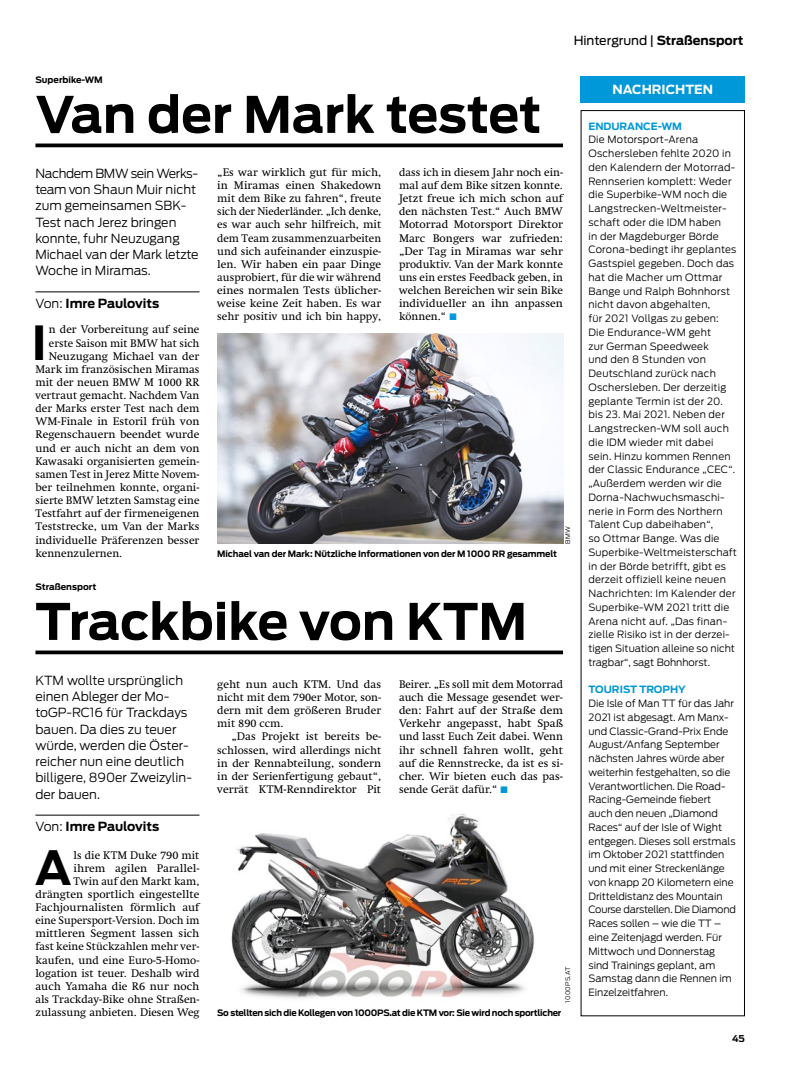
<style>
.page{position:relative;width:798px;height:1081px;background:#fff}
.page>*{position:absolute;margin:0;border:0;box-sizing:border-box;transform-origin:0 0}
.t1{font:700 50px "Antenna";color:#000}
.t2{font:700 46.62px "Antenna";color:#000}
.t3{font:300 12.5px/16.2px "Antenna";color:#000}
.t4{font:700 12.5px "Antenna";color:#000}
.t5{font:12.5px "Antenna";letter-spacing:-.01em;color:#000}
.t6{font:700 12.5px "Antenna";color:#fff}
.t7{font:11.25px/13.1px "Swift LT Std";color:#000;text-align:justify}
.t8{font:300 10px/13.8px "Antenna";letter-spacing:.01em;color:#000}
.t9{font:700 10px "Antenna";color:#0098d8}
.t10{font:700 9.38px "Antenna";color:#000}
.t11{font:700 8.75px "Antenna";letter-spacing:-.02em;color:#000}
.t12{font:700 8.75px "Antenna";color:#000}
.t13{font:300 6.25px "Antenna";letter-spacing:.05em;color:#000}
.s1{font-weight:700}
.s2{font-weight:300}
.s3{color:#0098d8}
</style>
<div class="page">
<div style="left:580px;top:76px;width:164px;height:26px;background:#0098d8"></div>
<hr style="left:35px;top:291px;width:164px;height:1px;background:#000">
<hr style="left:35px;top:815px;width:164px;height:1px;background:#000">
<img style="left:217px;top:333px;width:345px;height:210px">
<img style="left:231px;top:814px;width:304px;height:185px">
<svg style="left:35px;top:143px;width:528px;height:4px;background:#212121"></svg>
<svg style="left:35px;top:650px;width:528px;height:4px;background:#222"></svg>
<p class="t5" style="left:573px;top:33px;width:171px">Hintergrund | <span class="s1">Straßensport</span></p>
<p class="t12" style="left:35px;top:74px;width:69px">Superbike-WM</p>
<h1 class="t1" style="left:35px;top:85px;width:507px">Van der Mark testet</h1>
<p class="t3" style="left:35px;top:165px;width:165px">Nachdem BMW sein Werks&shy;team von Shaun Muir nicht zum gemeinsamen SBK-<br>Test nach Jerez bringen konnte, fuhr Neuzugang<br>Michael van der Mark letzte<br>Woche in Miramas.</p>
<p class="t4" style="left:35px;top:296px;width:125px"><span class="s2">Von:</span> Imre Paulovits</p>
<h2 class="t2" style="left:31px;top:315px;width:17px">I</h2>
<p class="t7" style="left:49px;top:323px;width:152px">n der Vorbereitung auf seine</p>
<p class="t7" style="left:49px;top:336px;width:152px">erste Saison mit BMW hat sich</p>
<p class="t7" style="left:49px;top:349px;width:152px">Neuzugang Michael van der</p>
<p class="t7" style="left:35px;top:363px;width:165px">Mark im französischen Miramas</p>
<p class="t7" style="left:35px;top:376px;width:165px">mit der neuen BMW M 1000 RR</p>
<p class="t7" style="left:35px;top:389px;width:165px">vertraut gemacht. Nachdem Van</p>
<p class="t7" style="left:35px;top:402px;width:165px">der Marks erster Test nach dem</p>
<p class="t7" style="left:35px;top:415px;width:165px">WM-Finale in Estoril früh von</p>
<p class="t7" style="left:35px;top:428px;width:165px">Regenschauern beendet wurde</p>
<p class="t7" style="left:35px;top:441px;width:165px">und er auch nicht an dem von</p>
<p class="t7" style="left:35px;top:454px;width:165px">Kawasaki organisierten gemein-</p>
<p class="t7" style="left:35px;top:468px;width:165px">samen Test in Jerez Mitte Novem-</p>
<p class="t7" style="left:35px;top:481px;width:165px">ber teilnehmen konnte, organi-</p>
<p class="t7" style="left:35px;top:494px;width:165px">sierte BMW letzten Samstag eine</p>
<p class="t7" style="left:35px;top:507px;width:165px">Testfahrt auf der firmeneigenen</p>
<p class="t7" style="left:35px;top:520px;width:165px">Teststrecke, um Van der Marks</p>
<p class="t7" style="left:35px;top:533px;width:165px">individuelle Präferenzen besser</p>
<p class="t7" style="left:35px;top:546px;width:88px">kennenzulernen.</p>
<p class="t7" style="left:217px;top:166px;width:165px">„Es war wirklich gut für mich, in Miramas einen Shakedown mit dem Bike zu fahren“, freute sich der Niederländer. „Ich denke, es war auch sehr hilfreich, mit dem Team zusammenzuarbeiten und sich aufeinander einzuspie&shy;len. Wir haben ein paar Dinge ausprobiert, für die wir während eines normalen Tests üblicher&shy;weise keine Zeit haben. Es war sehr positiv und ich bin happy,</p>
<p class="t7" style="left:399px;top:166px;width:165px">dass ich in diesem Jahr noch ein&shy;mal auf dem Bike sitzen konnte.<br>Jetzt freue ich mich schon auf den nächsten Test.“ Auch BMW Motorrad Motorsport Direktor Marc Bongers war zufrieden: „Der Tag in Miramas war sehr produktiv. Van der Mark konnte uns ein erstes Feedback geben, in welchen Bereichen wir sein Bike individueller an ihn anpassen können.“ <span class="s3">■</span></p>
<p class="t13" style="left:564px;top:543px;width:19px;rotate:-90deg">BMW</p>
<p class="t11" style="left:217px;top:548px;width:341px">Michael van der Mark: Nützliche Informationen von der M 1000 RR gesammelt</p>
<p class="t12" style="left:35px;top:581px;width:62px">Straßensport</p>
<h1 class="t1" style="left:35px;top:592px;width:493px">Trackbike von KTM</h1>
<p class="t3" style="left:35px;top:672px;width:158px">KTM wollte ursprünglich einen Ableger der Mo&shy;toGP-RC16 für Trackdays bauen. Da dies zu teuer würde, werden die Öster&shy;reicher nun eine deutlich billigere, 890er Zweizylin&shy;der bauen.</p>
<p class="t4" style="left:35px;top:819px;width:125px"><span class="s2">Von:</span> Imre Paulovits</p>
<h2 class="t2" style="left:35px;top:840px;width:38px">A</h2>
<p class="t7" style="left:35px;top:848px;width:165px;text-align:right">ls die KTM Duke 790 mit<br>ihrem agilen Parallel-<br>Twin auf den Markt kam, drängten sportlich eingestellte<br>Fachjournalisten förmlich auf eine Supersport-Version. Doch im mittleren Segment lassen sich fast keine Stückzahlen mehr ver&shy;kaufen, und eine Euro-5-Homo&shy;logation ist teuer. Deshalb wird auch Yamaha die R6 nur noch als Trackday-Bike ohne Straßen&shy;zulassung anbieten. Diesen Weg</p>
<p class="t7" style="left:217px;top:678px;width:165px">geht nun auch KTM. Und das nicht mit dem 790er Motor, son&shy;dern mit dem größeren Bruder mit 890 ccm.</p>
<p class="t7" style="left:217px;top:730px;width:165px;text-indent:14px">„Das Projekt ist bereits be&shy;schlossen, wird allerdings nicht in der Rennabteilung, sondern in der Serienfertigung gebaut“, verrät KTM-Renndirektor Pit</p>
<p class="t7" style="left:399px;top:678px;width:165px">Beirer. „Es soll mit dem Motorrad auch die Message gesendet wer&shy;den: Fahrt auf der Straße dem Verkehr angepasst, habt Spaß und lasst Euch Zeit dabei. Wenn ihr schnell fahren wollt, geht auf die Rennstrecke, da ist es si&shy;cher. Wir bieten euch das pas&shy;sende Gerät dafür.“ <span class="s3">■</span></p>
<p class="t13" style="left:564px;top:1003px;width:38px;rotate:-90deg">1000PS.AT</p>
<p class="t11" style="left:217px;top:1007px;width:345px">So stellten sich die Kollegen von 1000PS.at die KTM vor: Sie wird noch sportlicher</p>
<p class="t6" style="left:612px;top:82px;width:102px">NACHRICHTEN</p>
<p class="t9" style="left:588px;top:120px;width:95px">ENDURANCE-WM</p>
<p class="t8" style="left:588px;top:133px;width:150px">Die Motorsport-Arena<br>Oschersleben fehlte 2020 in den Kalendern der Motorrad-<br>Rennserien komplett: Weder die Superbike-WM noch die<br>Langstrecken-Weltmeister&shy;schaft oder die IDM haben<br>in der Magdeburger Börde<br>Corona-bedingt ihr geplantes<br>Gastspiel gegeben. Doch das hat die Macher um Ottmar<br>Bange und Ralph Bohnhorst nicht davon abgehalten,<br>für 2021 Vollgas zu geben:<br>Die Endurance-WM geht<br>zur German Speedweek<br>und den 8 Stunden von<br>Deutschland zurück nach<br>Oschersleben. Der derzeitig geplante Termin ist der 20. bis 23. Mai 2021. Neben der<br>Langstrecken-WM soll auch die IDM wieder mit dabei sein. Hinzu kommen Rennen der Classic Endurance „CEC“. „Außerdem werden wir die<br>Dorna-Nachwuchsmaschi&shy;nerie in Form des Northern<br>Talent Cup dabeihaben“,<br>so Ottmar Bange. Was die<br>Superbike-Weltmeisterschaft in der Börde betrifft, gibt es derzeit offiziell keine neuen<br>Nachrichten: Im Kalender der<br>Superbike-WM 2021 tritt die<br>Arena nicht auf. „Das finan&shy;zielle Risiko ist in der derzei&shy;tigen Situation alleine so nicht tragbar“, sagt Bohnhorst.</p>
<p class="t9" style="left:588px;top:684px;width:99px">TOURIST TROPHY</p>
<p class="t8" style="left:588px;top:697px;width:149px">Die Isle of Man TT für das Jahr<br>2021 ist abgesagt. Am Manx&shy;und Classic-Grand-Prix Ende<br>August/Anfang September nächsten Jahres würde aber weiterhin festgehalten, so die<br>Verantwortlichen. Die Road-<br>Racing-Gemeinde fiebert auch den neuen „Diamond<br>Races“ auf der Isle of Wight entgegen. Dieses soll erstmals im Oktober 2021 stattfinden und mit einer Streckenlänge von knapp 20 Kilometern eine<br>Dritteldistanz des Mountain<br>Course darstellen. Die Diamond<br>Races sollen – wie die TT – eine Zeitenjagd werden. Für<br>Mittwoch und Donnerstag sind Trainings geplant, am<br>Samstag dann die Rennen im<br>Einzelzeitfahren.</p>
<p class="t10" style="left:731px;top:1033px;width:14px">45</p>
</div>
